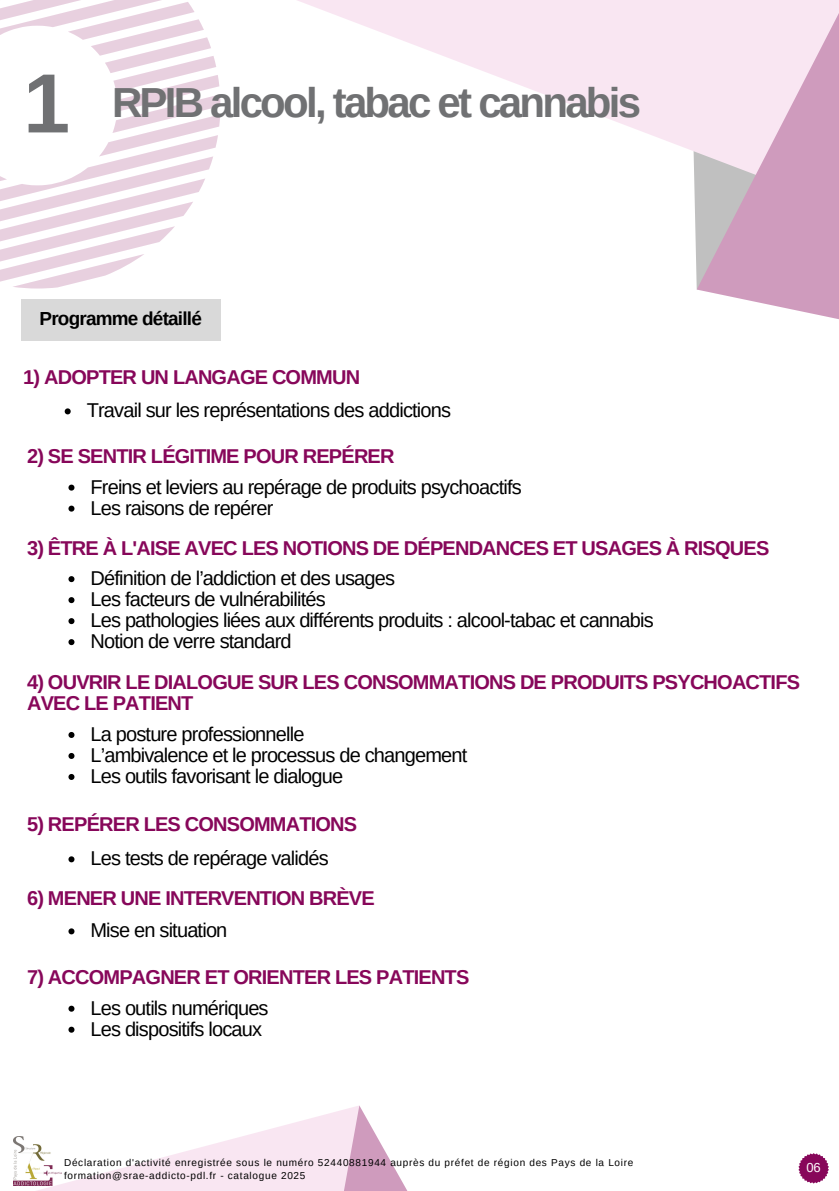
<style>
.page{position:relative;width:839px;height:1191px;background:#fff}
.page>*{position:absolute;margin:0;border:0;box-sizing:border-box;transform-origin:0 0}
.t1{font:700 84px "Arimo";color:#707173}
.t2{font:700 42px "Arimo";letter-spacing:-.065em;color:#707173}
.t3{font:20px "Arimo";letter-spacing:-.04em;color:#000}
.t4{font:700 20px/21px "Arimo";letter-spacing:-.04em;color:#87075a}
.t5{font:700 19px "Arimo";letter-spacing:-.04em;color:#000}
.t6{font:13px "Arimo";color:#fff}
.t7{font:10px "Arimo";letter-spacing:.07em;color:#000}
</style>
<div class="page">
<div style="left:21px;top:299px;width:199px;height:41px;background:#d9d9d9"></div>
<svg style="left:220px;top:0;width:476px;height:250px"></svg>
<svg style="left:696px;top:0;width:142px;height:319px;background:#e0c0d4"></svg>
<svg style="left:0;top:0;width:220px;height:289px"></svg>
<svg style="left:65px;top:408px;width:6px;height:6px"></svg>
<svg style="left:68px;top:485px;width:6px;height:6px"></svg>
<svg style="left:68px;top:506px;width:6px;height:6px"></svg>
<svg style="left:68px;top:576px;width:6px;height:6px"></svg>
<svg style="left:68px;top:597px;width:6px;height:6px"></svg>
<svg style="left:68px;top:618px;width:6px;height:6px"></svg>
<svg style="left:68px;top:639px;width:6px;height:6px"></svg>
<svg style="left:68px;top:732px;width:6px;height:6px"></svg>
<svg style="left:68px;top:753px;width:6px;height:6px"></svg>
<svg style="left:68px;top:774px;width:6px;height:6px"></svg>
<svg style="left:68px;top:856px;width:6px;height:6px"></svg>
<svg style="left:68px;top:928px;width:6px;height:6px"></svg>
<svg style="left:68px;top:1006px;width:6px;height:6px"></svg>
<svg style="left:68px;top:1027px;width:6px;height:6px"></svg>
<svg style="left:13px;top:1105px;width:395px;height:86px"></svg>
<svg style="left:798px;top:1153px;width:30px;height:31px"></svg>
<p class="t1" style="left:23px;top:56px;width:48px">1</p>
<p class="t2" style="left:112px;top:79px;width:530px">RPIB alcool, tabac et cannabis</p>
<p class="t5" style="left:39px;top:307px;width:164px">Programme détaillé</p>
<h1 class="t4" style="left:23px;top:367px;width:338px">1) ADOPTER UN LANGAGE COMMUN</h1>
<h3 class="t3" style="left:87px;top:399px;width:366px">Travail sur les représentations des addictions</h3>
<h2 class="t4" style="left:27px;top:445px;width:369px">2) SE SENTIR LÉGITIME POUR REPÉRER</h2>
<p class="t3" style="left:90px;top:476px;width:433px">Freins et leviers au repérage de produits psychoactifs</p>
<h2 class="t3" style="left:90px;top:497px;width:184px">Les raisons de repérer</h2>
<p class="t4" style="left:27px;top:538px;width:743px">3) ÊTRE À L'AISE AVEC LES NOTIONS DE DÉPENDANCES ET USAGES À RISQUES</p>
<p class="t3" style="left:90px;top:567px;width:306px">Définition de l’addiction et des usages</p>
<h2 class="t3" style="left:90px;top:588px;width:237px">Les facteurs de vulnérabilités</h2>
<p class="t3" style="left:90px;top:609px;width:565px">Les pathologies liées aux différents produits : alcool-tabac et cannabis</p>
<p class="t3" style="left:90px;top:630px;width:203px">Notion de verre standard</p>
<p class="t4" style="left:27px;top:672px;width:774px">4) OUVRIR LE DIALOGUE SUR LES CONSOMMATIONS DE PRODUITS PSYCHOACTIFS<br>AVEC LE PATIENT</p>
<p class="t3" style="left:90px;top:723px;width:216px">La posture professionnelle</p>
<h2 class="t3" style="left:90px;top:744px;width:378px">L’ambivalence et le processus de changement</h2>
<p class="t3" style="left:90px;top:765px;width:254px">Les outils favorisant le dialogue</p>
<p class="t4" style="left:27px;top:814px;width:331px">5) REPÉRER LES CONSOMMATIONS</p>
<p class="t3" style="left:90px;top:847px;width:240px">Les tests de repérage validés</p>
<h2 class="t4" style="left:27px;top:888px;width:349px">6) MENER UNE INTERVENTION BRÈVE</h2>
<p class="t3" style="left:90px;top:919px;width:138px">Mise en situation</p>
<h2 class="t4" style="left:27px;top:967px;width:444px">7) ACCOMPAGNER ET ORIENTER LES PATIENTS</h2>
<p class="t3" style="left:90px;top:997px;width:180px">Les outils numériques</p>
<h2 class="t3" style="left:90px;top:1018px;width:173px">Les dispositifs locaux</h2>
<p class="t7" style="left:64px;top:1157px;width:570px">Déclaration d'activité enregistrée sous le numéro 52440881944 auprès du préfet de région des Pays de la Loire</p>
<p class="t7" style="left:64px;top:1170px;width:243px">formation@srae-addicto-pdl.fr - catalogue 2025</p>
<p class="t6" style="left:806px;top:1160px;width:16px">06</p>
</div>
